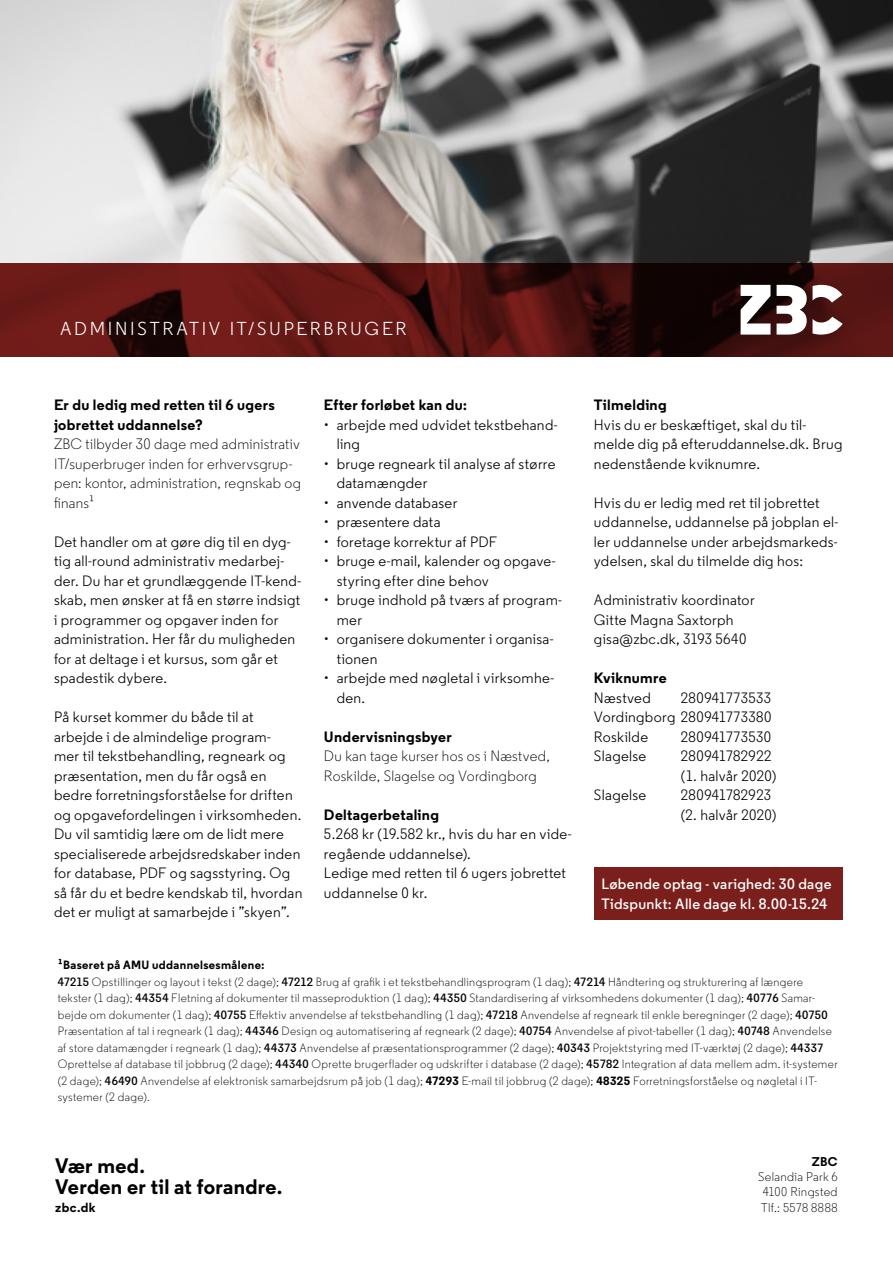
<style>
.page{position:relative;width:893px;height:1263px;background:#fff}
.page>*{position:absolute;margin:0;border:0;box-sizing:border-box;transform-origin:0 0}
.t1{font:700 21px "Regular PRO";letter-spacing:.015em;color:#000}
.Brødtekst{font:18.75px "Regular PRO";letter-spacing:.14em;color:#fff}
.t2{font:15px/19.5px "Regular PRO";letter-spacing:.02em;color:#000}
.t3{font:300 15px/19.5px "Regular PRO";letter-spacing:.02em;color:#000}
.t4{font:700 15px/19.5px "Regular PRO";letter-spacing:.02em;color:#000}
.Brødtekst-2{font:600 15px "Regular PRO";letter-spacing:.02em;color:#fff}
.t5{font:700 13.2px "Regular PRO";color:#000}
.t6{font:300 12.75px "Regular PRO";letter-spacing:.025em;color:#000}
.t7{font:700 12.75px "Regular PRO";color:#000}
.t8{font:300 12px/16.5px "Regular PRO";letter-spacing:.03em;color:#000}
.t9{font:700 12px "Regular PRO";letter-spacing:.03em;color:#000}
.s1{font-weight:600}
.s2{font-weight:700}
</style>
<div class="page">
<img style="left:0;top:0;width:893px;height:263px">
<svg style="left:0;top:263px;width:893px;height:93px;background:#4f1412"></svg>
<svg style="left:741px;top:285px;width:29px;height:50px"></svg>
<svg style="left:777px;top:285px;width:66px;height:50px"></svg>
<div style="left:594px;top:867px;width:249px;height:52px;background:#7a1f1c"></div>
<p class="Brødtekst" style="left:60px;top:316px;width:348px">ADMINISTRATIV IT/SUPERBRUGER</p>
<p class="t4" style="left:54px;top:395px;width:222px">Er du ledig med retten til 6 ugers jobrettet uddannelse?</p>
<p class="t3" style="left:54px;top:434px;width:248px">ZBC tilbyder 30 dage med administrativ<br>IT/superbruger inden for erhvervsgrup&shy;pen: kontor, administration, regnskab og finans1</p>
<p class="t2" style="left:54px;top:532px;width:249px">Det handler om at gøre dig til en dyg&shy;tig all-round administrativ medarbej&shy;der. Du har et grundlæggende IT-kend&shy;skab, men ønsker at få en større indsigt i programmer og opgaver inden for administration. Her får du muligheden for at deltage i et kursus, som går et spadestik dybere.</p>
<p class="t2" style="left:54px;top:707px;width:250px">På kurset kommer du både til at arbejde i de almindelige program-<br>mer til tekstbehandling, regneark og præsentation, men du får også en bedre forretningsforståelse for driften og opgavefordelingen i virksomheden.<br>Du vil samtidig lære om de lidt mere specialiserede arbejdsredskaber inden for database, PDF og sagsstyring. Og så får du et bedre kendskab til, hvordan det er muligt at samarbejde i ”skyen”.</p>
<p class="t4" style="left:324px;top:395px;width:145px">Efter forløbet kan du:</p>
<p class="t2" style="left:337px;top:415px;width:222px;text-indent:-13px">• arbejde med udvidet tekstbehand&shy;ling</p>
<p class="t2" style="left:337px;top:454px;width:220px;text-indent:-13px">• bruge regneark til analyse af større datamængder</p>
<p class="t2" style="left:324px;top:493px;width:135px">• anvende databaser</p>
<p class="t2" style="left:324px;top:512px;width:118px">• præsentere data</p>
<p class="t2" style="left:324px;top:532px;width:175px">• foretage korrektur af PDF</p>
<p class="t2" style="left:337px;top:551px;width:220px;text-indent:-13px">• bruge e-mail, kalender og opgave&shy;styring efter dine behov</p>
<p class="t2" style="left:337px;top:590px;width:227px;text-indent:-13px">• bruge indhold på tværs af program&shy;mer</p>
<p class="t2" style="left:337px;top:629px;width:218px;text-indent:-13px">• organisere dokumenter i organisa&shy;tionen</p>
<p class="t2" style="left:337px;top:668px;width:219px;text-indent:-13px">• arbejde med nøgletal i virksomhe&shy;den.</p>
<p class="t4" style="left:324px;top:726px;width:129px">Undervisningsbyer</p>
<p class="t3" style="left:324px;top:746px;width:227px">Du kan tage kurser hos os i Næstved,<br>Roskilde, Slagelse og Vordingborg</p>
<p class="t4" style="left:324px;top:804px;width:117px">Deltagerbetaling</p>
<p class="t2" style="left:324px;top:824px;width:249px">5.268 kr (19.582 kr., hvis du har en vide&shy;regående uddannelse).</p>
<p class="t2" style="left:324px;top:863px;width:243px">Ledige med retten til 6 ugers jobrettet uddannelse 0 kr.</p>
<p class="t4" style="left:594px;top:395px;width:74px">Tilmelding</p>
<p class="t2" style="left:594px;top:415px;width:250px">Hvis du er beskæftiget, skal du til&shy;melde dig på efteruddannelse.dk. Brug nedenstående kviknumre.</p>
<p class="t2" style="left:594px;top:493px;width:246px">Hvis du er ledig med ret til jobrettet uddannelse, uddannelse på jobplan el&shy;ler uddannelse under arbejdsmarkeds&shy;ydelsen, skal du tilmelde dig hos:</p>
<p class="t2" style="left:594px;top:590px;width:162px">Administrativ koordinator<br>Gitte Magna Saxtorph gisa@zbc.dk, 3193 5640</p>
<p class="t4" style="left:594px;top:668px;width:74px">Kviknumre</p>
<p class="t2" style="left:594px;top:688px;width:58px">Næstved</p>
<p class="t2" style="left:681px;top:688px;width:92px">280941773533</p>
<p class="t2" style="left:594px;top:707px;width:179px">Vordingborg 280941773380</p>
<p class="t2" style="left:594px;top:727px;width:56px">Roskilde</p>
<p class="t2" style="left:681px;top:727px;width:92px">280941773530</p>
<p class="t2" style="left:594px;top:746px;width:54px">Slagelse</p>
<p class="t2" style="left:681px;top:746px;width:97px">280941782922 (1. halvår 2020)</p>
<p class="t2" style="left:594px;top:785px;width:54px">Slagelse</p>
<p class="t2" style="left:681px;top:785px;width:92px">280941782923</p>
<p class="t2" style="left:681px;top:805px;width:97px">(2. halvår 2020)</p>
<p class="Brødtekst-2" style="left:601px;top:874px;width:232px">Løbende optag - varighed: 30 dage</p>
<p class="Brødtekst-2" style="left:601px;top:894px;width:227px">Tidspunkt: Alle dage kl. 8.00-15.24</p>
<p class="t9" style="left:58px;top:957px;width:208px">1Baseret på AMU uddannelsesmålene:</p>
<p class="t8" style="left:58px;top:973px;width:781px"><span class="s1">47215</span> Opstillinger og layout i tekst (2 dage); <span class="s1">47212</span> Brug af grafik i et tekstbehandlingsprogram (1 dag); <span class="s1">47214</span> Håndtering og strukturering af længere tekster (1 dag); <span class="s1">44354</span> Fletning af dokumenter til masseproduktion (1 dag); <span class="s1">44350</span> Standardisering af virksomhedens dokumenter (1 dag); <span class="s1">40776</span> Samar&shy;bejde om dokumenter (1 dag); <span class="s1">40755</span> Effektiv anvendelse af tekstbehandling (1 dag); <span class="s1">47218</span> Anvendelse af regneark til enkle beregninger (2 dage); <span class="s1">40750<br></span>Præsentation af tal i regneark (1 dag); <span class="s1">44346</span> Design og automatisering af regneark (2 dage); <span class="s1">40754</span> Anvendelse af pivot-tabeller (1 dag); <span class="s1">40748</span> Anvendelse af store datamængder i regneark (1 dag); <span class="s1">44373</span> Anvendelse af præsentationsprogrammer (2 dage); <span class="s1">40343</span> Projektstyring med IT-værktøj (2 dage); <span class="s1">44337<br></span>Oprettelse af database til jobbrug (2 dage); <span class="s1">44340</span> Oprette brugerflader og udskrifter i database (2 dage); <span class="s1">45782</span> Integration af data mellem adm. it-systemer (2 dage); <span class="s1">46490</span> Anvendelse af elektronisk samarbejdsrum på job (1 dag); <span class="s2">47293</span> E-mail til jobbrug (2 dage); <span class="s2">48325</span> Forretningsforståelse og nøgletal i IT&shy;systemer (2 dage).</p>
<p class="t1" style="left:55px;top:1151px;width:91px">Vær med.</p>
<p class="t1" style="left:55px;top:1172px;width:229px">Verden er til at forandre.</p>
<p class="t5" style="left:55px;top:1198px;width:42px">zbc.dk</p>
<p class="t7" style="left:812px;top:1154px;width:27px">ZBC</p>
<p class="t6" style="left:758px;top:1169px;width:81px">Selandia Park 6</p>
<p class="t6" style="left:763px;top:1184px;width:76px">4100 Ringsted</p>
<p class="t6" style="left:761px;top:1199px;width:78px">Tlf.: 5578 8888</p>
</div>
